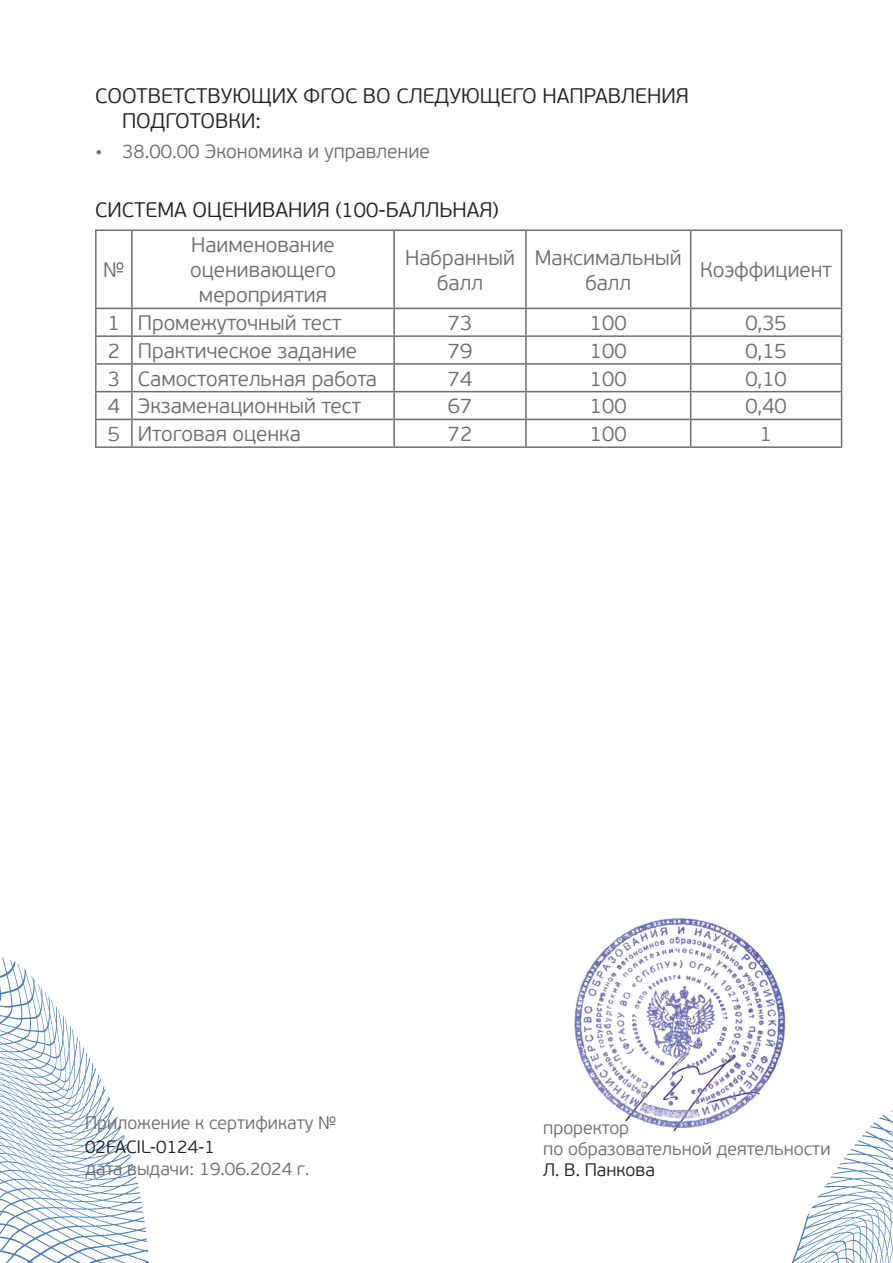
<style>
.page{position:relative;width:893px;height:1263px;background:#fff}
.page>*{position:absolute;margin:0;border:0;box-sizing:border-box;transform-origin:0 0}
.t1{font:300 21px/25.2px "PF Beau Sans Pro";color:#6c6d70;text-align:center}
.t2{font:300 21px/25.2px "PF Beau Sans Pro";color:#231f20}
.t3{font:300 19.5px "PF Beau Sans Pro";color:#6c6d70}
.t4{font:300 18px/21px "PF Beau Sans Pro";color:#6c6d70}
.t5{font:300 18px "PF Beau Sans Pro";color:#231f20}
</style>
<div class="page">
<svg style="left:0;top:957px;width:149px;height:306px"></svg>
<svg style="left:791px;top:1111px;width:102px;height:152px"></svg>
<img style="left:574px;top:918px;width:212px;height:213px">
<hr style="left:95px;top:308px;width:37px;height:1px;background:#6c6d70">
<hr style="left:132px;top:308px;width:262px;height:1px;background:#6c6d70">
<hr style="left:394px;top:308px;width:132px;height:1px;background:#6c6d70">
<hr style="left:526px;top:308px;width:165px;height:1px;background:#6c6d70">
<hr style="left:691px;top:308px;width:151px;height:1px;background:#6c6d70">
<hr style="left:95px;top:335px;width:37px;height:2px;background:#6c6d70">
<hr style="left:132px;top:335px;width:262px;height:2px;background:#6c6d70">
<hr style="left:394px;top:335px;width:132px;height:2px;background:#6c6d70">
<hr style="left:526px;top:335px;width:165px;height:2px;background:#6c6d70">
<hr style="left:691px;top:335px;width:151px;height:2px;background:#6c6d70">
<hr style="left:95px;top:363px;width:37px;height:2px;background:#6c6d70">
<hr style="left:132px;top:363px;width:262px;height:2px;background:#6c6d70">
<hr style="left:394px;top:363px;width:132px;height:2px;background:#6c6d70">
<hr style="left:526px;top:363px;width:165px;height:2px;background:#6c6d70">
<hr style="left:691px;top:363px;width:151px;height:2px;background:#6c6d70">
<hr style="left:95px;top:391px;width:37px;height:1px;background:#6c6d70">
<hr style="left:132px;top:391px;width:262px;height:1px;background:#6c6d70">
<hr style="left:394px;top:391px;width:132px;height:1px;background:#6c6d70">
<hr style="left:526px;top:391px;width:165px;height:1px;background:#6c6d70">
<hr style="left:691px;top:391px;width:151px;height:1px;background:#6c6d70">
<hr style="left:95px;top:419px;width:37px;height:1px;background:#6c6d70">
<hr style="left:132px;top:419px;width:262px;height:1px;background:#6c6d70">
<hr style="left:394px;top:419px;width:132px;height:1px;background:#6c6d70">
<hr style="left:526px;top:419px;width:165px;height:1px;background:#6c6d70">
<hr style="left:691px;top:419px;width:151px;height:1px;background:#6c6d70">
<hr style="left:95px;top:446px;width:37px;height:2px;background:#6c6d70">
<hr style="left:132px;top:446px;width:262px;height:2px;background:#6c6d70">
<hr style="left:394px;top:446px;width:132px;height:2px;background:#6c6d70">
<hr style="left:526px;top:446px;width:165px;height:2px;background:#6c6d70">
<hr style="left:691px;top:446px;width:151px;height:2px;background:#6c6d70">
<hr style="left:95px;top:229px;width:37px;height:2px;background:#6c6d70">
<hr style="left:95px;top:231px;width:2px;height:77px;background:#6c6d70">
<hr style="left:132px;top:229px;width:262px;height:2px;background:#6c6d70">
<hr style="left:131px;top:231px;width:2px;height:77px;background:#6c6d70">
<hr style="left:394px;top:229px;width:132px;height:2px;background:#6c6d70">
<hr style="left:393px;top:231px;width:2px;height:77px;background:#6c6d70">
<hr style="left:526px;top:229px;width:165px;height:2px;background:#6c6d70">
<hr style="left:525px;top:231px;width:2px;height:77px;background:#6c6d70">
<hr style="left:691px;top:229px;width:151px;height:2px;background:#6c6d70">
<hr style="left:690px;top:231px;width:1px;height:77px;background:#6c6d70">
<hr style="left:841px;top:231px;width:1px;height:77px;background:#6c6d70">
<hr style="left:95px;top:309px;width:2px;height:26px;background:#6c6d70">
<hr style="left:131px;top:309px;width:2px;height:26px;background:#6c6d70">
<hr style="left:393px;top:309px;width:2px;height:26px;background:#6c6d70">
<hr style="left:525px;top:309px;width:2px;height:26px;background:#6c6d70">
<hr style="left:95px;top:337px;width:2px;height:26px;background:#6c6d70">
<hr style="left:131px;top:337px;width:2px;height:26px;background:#6c6d70">
<hr style="left:393px;top:337px;width:2px;height:26px;background:#6c6d70">
<hr style="left:525px;top:337px;width:2px;height:26px;background:#6c6d70">
<hr style="left:95px;top:365px;width:2px;height:26px;background:#6c6d70">
<hr style="left:131px;top:365px;width:2px;height:26px;background:#6c6d70">
<hr style="left:393px;top:365px;width:2px;height:26px;background:#6c6d70">
<hr style="left:525px;top:365px;width:2px;height:26px;background:#6c6d70">
<hr style="left:95px;top:392px;width:2px;height:27px;background:#6c6d70">
<hr style="left:131px;top:392px;width:2px;height:27px;background:#6c6d70">
<hr style="left:393px;top:392px;width:2px;height:27px;background:#6c6d70">
<hr style="left:525px;top:392px;width:2px;height:27px;background:#6c6d70">
<hr style="left:95px;top:420px;width:2px;height:26px;background:#6c6d70">
<hr style="left:131px;top:420px;width:2px;height:26px;background:#6c6d70">
<hr style="left:393px;top:420px;width:2px;height:26px;background:#6c6d70">
<hr style="left:525px;top:420px;width:2px;height:26px;background:#6c6d70">
<svg style="left:690px;top:309px;width:1px;height:137px"></svg>
<svg style="left:841px;top:309px;width:1px;height:137px"></svg>
<p class="t2" style="left:122px;top:84px;width:568px;text-indent:-27px">СООТВЕТСТВУЮЩИХ ФГОС ВО СЛЕДУЮЩЕГО НАПРАВЛЕНИЯ<br>ПОДГОТОВКИ:</p>
<p class="t3" style="left:95px;top:140px;width:336px">• 38.00.00 Экономика и управление</p>
<p class="t2" style="left:95px;top:197px;width:405px">СИСТЕМА ОЦЕНИВАНИЯ (100-БАЛЛЬНАЯ)</p>
<p class="t1" style="left:103px;top:258px;width:23px">№</p>
<p class="t1" style="left:190px;top:233px;width:147px">Наименование оценивающего мероприятия</p>
<p class="t1" style="left:405px;top:245px;width:111px">Набранный балл</p>
<p class="t1" style="left:535px;top:245px;width:149px">Максимальный балл</p>
<p class="t1" style="left:700px;top:258px;width:133px">Коэффициент</p>
<p class="t1" style="left:108px;top:311px;width:235px">1 Промежуточный тест</p>
<p class="t1" style="left:448px;top:311px;width:26px">73</p>
<p class="t1" style="left:590px;top:311px;width:38px">100</p>
<p class="t1" style="left:745px;top:311px;width:43px">0,35</p>
<p class="t1" style="left:108px;top:338px;width:251px">2 Практическое задание</p>
<p class="t1" style="left:448px;top:338px;width:26px">79</p>
<p class="t1" style="left:590px;top:338px;width:38px">100</p>
<p class="t1" style="left:745px;top:338px;width:43px">0,15</p>
<p class="t1" style="left:108px;top:366px;width:271px">3 Самостоятельная работа</p>
<p class="t1" style="left:448px;top:366px;width:26px">74</p>
<p class="t1" style="left:590px;top:366px;width:38px">100</p>
<p class="t1" style="left:745px;top:366px;width:43px">0,10</p>
<p class="t1" style="left:108px;top:394px;width:255px">4 Экзаменационный тест</p>
<p class="t1" style="left:448px;top:394px;width:26px">67</p>
<p class="t1" style="left:590px;top:394px;width:38px">100</p>
<p class="t1" style="left:745px;top:394px;width:43px">0,40</p>
<p class="t1" style="left:108px;top:422px;width:195px">5 Итоговая оценка</p>
<p class="t1" style="left:448px;top:422px;width:26px">72</p>
<p class="t1" style="left:590px;top:422px;width:38px">100</p>
<p class="t1" style="left:760px;top:422px;width:14px">1</p>
<p class="t4" style="left:85px;top:1113px;width:253px">Приложение к сертификату №</p>
<p class="t4" style="left:543px;top:1117px;width:289px">проректор<br>по образовательной деятельности</p>
<p class="t4" style="left:85px;top:1159px;width:226px">дата выдачи: 19.06.2024 г.</p>
<p class="t5" style="left:543px;top:1159px;width:113px">Л. В. Панкова</p>
<p class="t5" style="left:85px;top:1137px;width:131px">02FACIL-0124-1</p>
</div>
